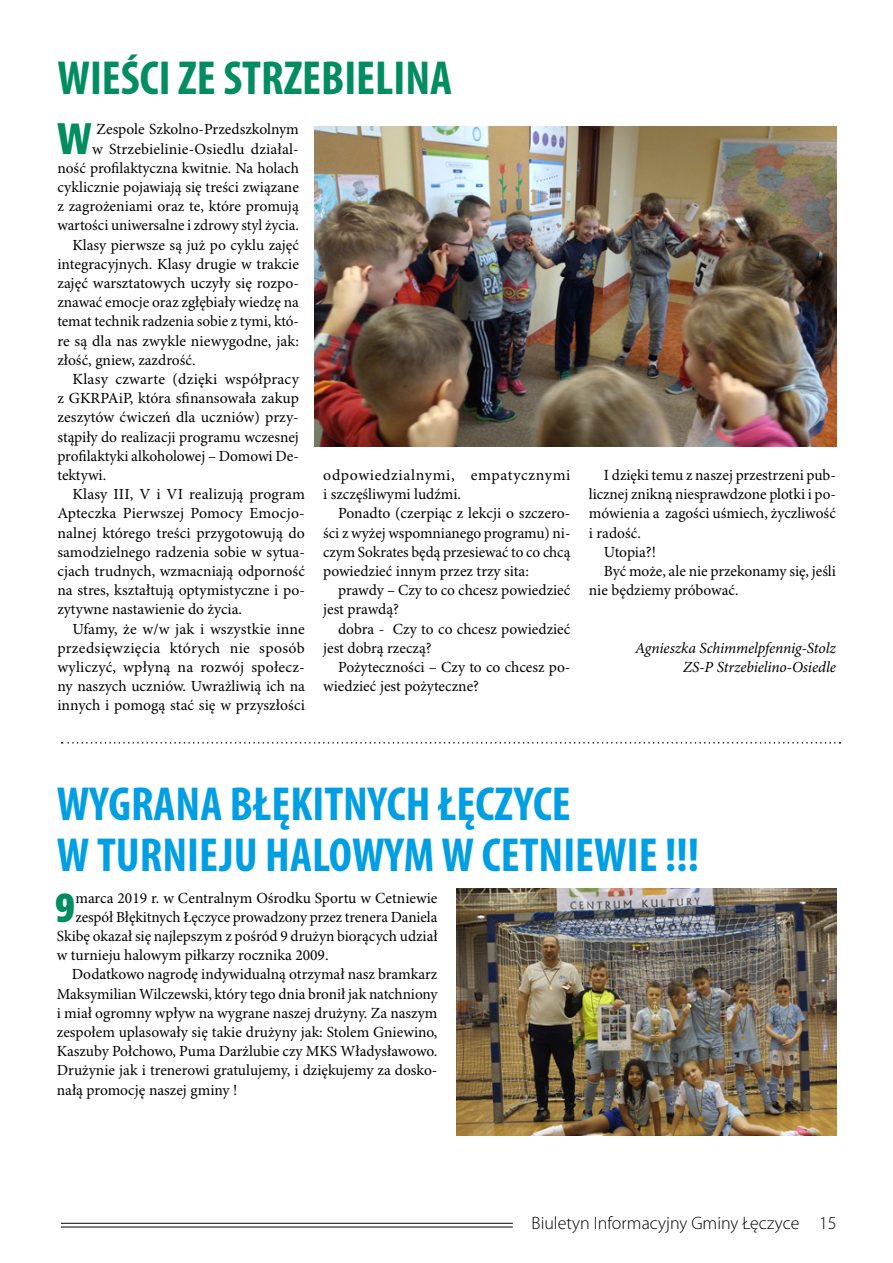
<style>
.page{position:relative;width:893px;height:1263px;background:#fff}
.page>*{position:absolute;margin:0;border:0;box-sizing:border-box;transform-origin:0 0}
.t1{font:700 condensed 48px/51px "Myriad Pro";color:#009fe3}
.t2{font:700 condensed 48px "Myriad Pro";color:#018d5f}
.t3{font:700 condensed 40.95px "Bernino Sans";color:#018d5f}
.t4{font:300 18px "Myriad Pro";color:#000}
.t5{font:15.45px/19.2px "Minion Pro";color:#000}
.t6{font:italic 15.45px/19.2px "Minion Pro";letter-spacing:-.01em;color:#000;text-align:right}
.t7{font:15.45px/19.2px "Minion Pro";letter-spacing:.03em;color:#000}
.t8{font:15.45px "Minion Pro";letter-spacing:.02em;color:#000}
</style>
<div class="page">
<hr style="left:61px;top:1223px;width:452px;height:1px;background:#000">
<hr style="left:61px;top:1227px;width:452px;height:1px;background:#000">
<img style="left:314px;top:126px;width:523px;height:320px">
<img style="left:456px;top:889px;width:380px;height:247px">
<svg style="left:62px;top:742px;width:778px;height:1px"></svg>
<h1 class="t2" style="left:57px;top:51px;width:396px">WIEŚCI ZE STRZEBIELINA</h1>
<h2 class="t3" style="left:57px;top:114px;width:37px">W</h2>
<p class="t5" style="left:97px;top:120px;width:204px">Zespole Szkolno-Przedszkolnym</p>
<p class="t5" style="left:92px;top:140px;width:208px">w Strzebielinie-Osiedlu działal-</p>
<p class="t5" style="left:57px;top:159px;width:243px">ność profilaktyczna kwitnie. Na holach</p>
<p class="t5" style="left:57px;top:178px;width:243px">cyklicznie pojawiają się treści związane</p>
<p class="t5" style="left:57px;top:197px;width:243px">z zagrożeniami oraz te, które promują</p>
<p class="t5" style="left:57px;top:216px;width:243px">wartości uniwersalne i zdrowy styl życia.</p>
<p class="t5" style="left:72px;top:236px;width:228px">Klasy pierwsze są już po cyklu zajęć</p>
<p class="t5" style="left:57px;top:255px;width:243px">integracyjnych. Klasy drugie w trakcie</p>
<p class="t5" style="left:57px;top:274px;width:243px">zajęć warsztatowych uczyły się rozpo-</p>
<p class="t5" style="left:57px;top:293px;width:243px">znawać emocje oraz zgłębiały wiedzę na</p>
<p class="t5" style="left:57px;top:312px;width:243px">temat technik radzenia sobie z tymi, któ-</p>
<p class="t5" style="left:57px;top:332px;width:243px">re są dla nas zwykle niewygodne, jak:</p>
<p class="t5" style="left:57px;top:351px;width:140px">złość, gniew, zazdrość.</p>
<p class="t5" style="left:72px;top:370px;width:228px">Klasy czwarte (dzięki współpracy</p>
<p class="t5" style="left:57px;top:389px;width:243px">z GKRPAiP, która sfinansowała zakup</p>
<p class="t5" style="left:57px;top:408px;width:243px">zeszytów ćwiczeń dla uczniów) przy-</p>
<p class="t5" style="left:57px;top:428px;width:243px">stąpiły do realizacji programu wczesnej</p>
<p class="t5" style="left:57px;top:447px;width:243px">profilaktyki alkoholowej – Domowi De-</p>
<p class="t5" style="left:57px;top:466px;width:50px">tektywi.</p>
<p class="t5" style="left:72px;top:485px;width:234px">Klasy III, V i VI realizują program</p>
<p class="t5" style="left:57px;top:505px;width:249px">Apteczka Pierwszej Pomocy Emocjo-</p>
<p class="t5" style="left:57px;top:524px;width:249px">nalnej którego treści przygotowują do</p>
<p class="t5" style="left:57px;top:543px;width:249px">samodzielnego radzenia sobie w sytua-</p>
<p class="t5" style="left:57px;top:562px;width:249px">cjach trudnych, wzmacniają odporność</p>
<p class="t5" style="left:57px;top:581px;width:249px">na stres, kształtują optymistyczne i po-</p>
<p class="t5" style="left:57px;top:600px;width:186px">zytywne nastawienie do życia.</p>
<p class="t5" style="left:72px;top:620px;width:234px">Ufamy, że w/w jak i wszystkie inne</p>
<p class="t8" style="left:57px;top:639px;width:249px">przedsięwzięcia których nie sposób</p>
<p class="t5" style="left:57px;top:658px;width:249px">wyliczyć, wpłyną na rozwój społecz-</p>
<p class="t5" style="left:57px;top:677px;width:249px">ny naszych uczniów. Uwrażliwią ich na</p>
<p class="t5" style="left:57px;top:696px;width:249px">innych i pomogą stać się w przyszłości</p>
<p class="t7" style="left:323px;top:466px;width:249px">odpowiedzialnymi, empatycznymi i szczęśliwymi ludźmi.</p>
<p class="t5" style="left:323px;top:504px;width:249px;text-align:justify;text-indent:15px">Ponadto (czerpiąc z lekcji o szczero&shy;ści z wyżej wspomnianego programu) ni&shy;czym Sokrates będą przesiewać to co chcą powiedzieć innym przez trzy sita:</p>
<p class="t5" style="left:323px;top:581px;width:249px;text-indent:15px">prawdy – Czy to co chcesz powiedzieć jest prawdą?</p>
<p class="t5" style="left:323px;top:620px;width:249px;text-indent:15px">dobra - Czy to co chcesz powiedzieć jest dobrą rzeczą?</p>
<p class="t5" style="left:323px;top:658px;width:249px;text-indent:15px">Pożyteczności – Czy to co chcesz po&shy;wiedzieć jest pożyteczne?</p>
<p class="t5" style="left:604px;top:466px;width:234px">I dzięki temu z naszej przestrzeni pub-</p>
<p class="t5" style="left:589px;top:485px;width:249px">licznej znikną niesprawdzone plotki i po-</p>
<p class="t5" style="left:589px;top:504px;width:249px">mówienia a zagości uśmiech, życzliwość</p>
<p class="t5" style="left:589px;top:524px;width:54px">i radość.</p>
<p class="t5" style="left:604px;top:543px;width:54px">Utopia?!</p>
<p class="t5" style="left:604px;top:562px;width:234px">Być może, ale nie przekonamy się, jeśli</p>
<p class="t5" style="left:589px;top:581px;width:151px">nie będziemy próbować.</p>
<p class="t6" style="left:635px;top:639px;width:202px">Agnieszka Schimmelpfennig-Stolz<br>ZS-P Strzebielino-Osiedle</p>
<h1 class="t1" style="left:57px;top:780px;width:644px">WYGRANA BŁĘKITNYCH ŁĘCZYCE<br>W TURNIEJU HALOWYM W CETNIEWIE !!!</h1>
<h2 class="t3" style="left:55px;top:882px;width:22px">9</h2>
<p class="t5" style="left:75px;top:888px;width:364px">marca 2019 r. w Centralnym Ośrodku Sportu w Cetniewie</p>
<p class="t5" style="left:75px;top:908px;width:364px">zespół Błękitnych Łęczyce prowadzony przez trenera Daniela</p>
<p class="t5" style="left:57px;top:927px;width:382px">Skibę okazał się najlepszym z pośród 9 drużyn biorących udział</p>
<p class="t5" style="left:57px;top:946px;width:273px">w turnieju halowym piłkarzy rocznika 2009.</p>
<p class="t5" style="left:72px;top:965px;width:367px">Dodatkowo nagrodę indywidualną otrzymał nasz bramkarz</p>
<p class="t5" style="left:57px;top:984px;width:382px">Maksymilian Wilczewski, który tego dnia bronił jak natchniony</p>
<p class="t5" style="left:57px;top:1004px;width:382px">i miał ogromny wpływ na wygrane naszej drużyny. Za naszym</p>
<p class="t5" style="left:57px;top:1023px;width:382px">zespołem uplasowały się takie drużyny jak: Stolem Gniewino,</p>
<p class="t5" style="left:57px;top:1042px;width:382px">Kaszuby Połchowo, Puma Darżlubie czy MKS Władysławowo.</p>
<p class="t5" style="left:57px;top:1061px;width:382px">Drużynie jak i trenerowi gratulujemy, i dziękujemy za dosko-</p>
<p class="t5" style="left:57px;top:1080px;width:182px">nałą promocję naszej gminy !</p>
<p class="t4" style="left:532px;top:1213px;width:307px">Biuletyn Informacyjny Gminy Łęczyce 15</p>
</div>
